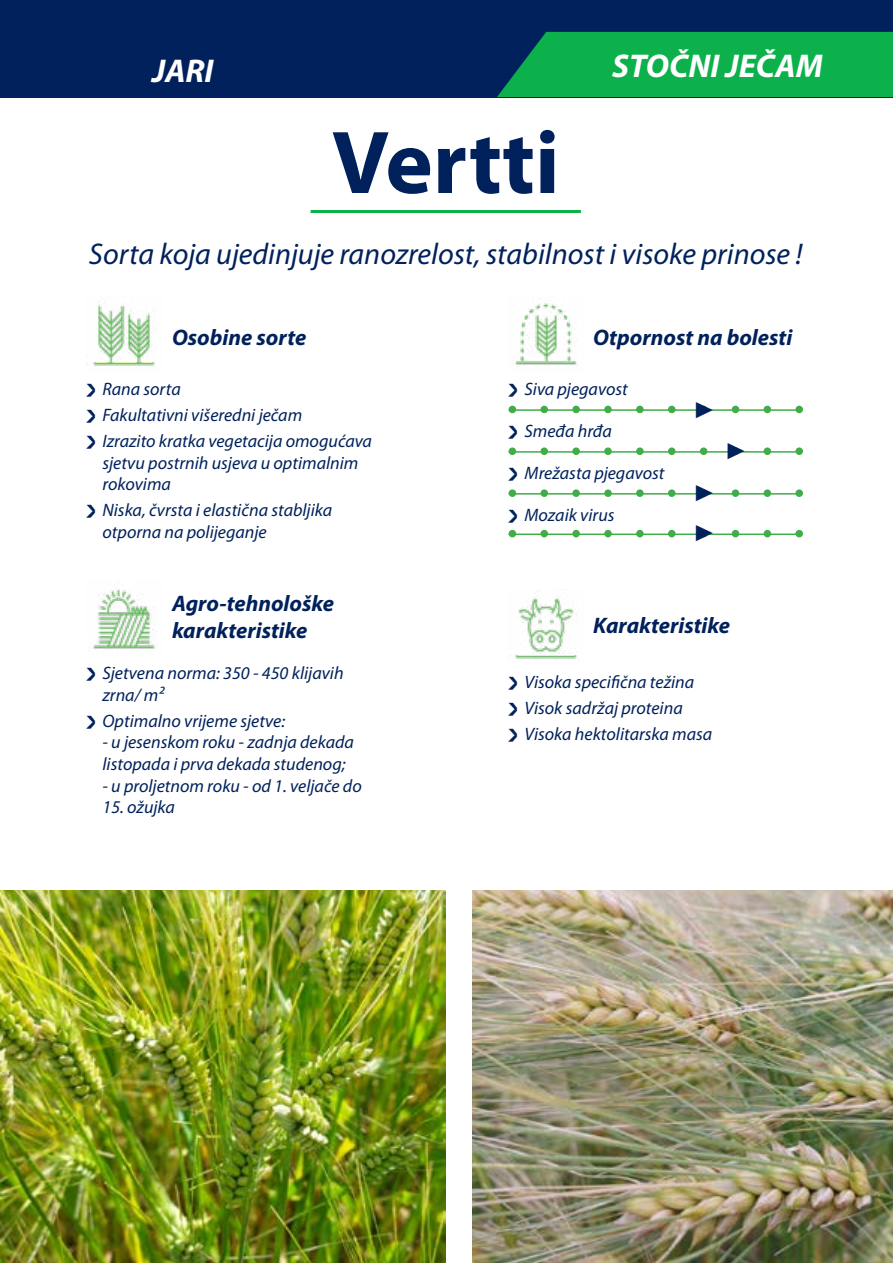
<style>
.page{position:relative;width:893px;height:1263px;background:#fff}
.page>*{position:absolute;margin:0;border:0;box-sizing:border-box;transform-origin:0 0}
.t1{font:700 90px "Myriad Pro";color:#00215b}
.t2{font:34.5px/40.5px "Minion Pro";color:#00215b}
.t3{font:italic 700 33px "Myriad Pro";color:#fff}
.t4{font:italic 30px "Myriad Pro";color:#00215b}
.t5{font:italic 700 22.5px/27px "Myriad Pro";color:#00215b}
.t6{font:italic 18px/21.6px "Myriad Pro";color:#00215b}
</style>
<div class="page">
<img style="left:472px;top:891px;width:421px;height:372px">
<img style="left:0;top:891px;width:446px;height:372px">
<img style="left:515px;top:303px;width:62px;height:62px">
<hr style="left:509px;top:533px;width:290px;height:2px;background:#41ad49">
<div style="left:509px;top:530px;width:7px;height:7px;background:#41ad49;border-radius:50%"></div>
<div style="left:572px;top:530px;width:8px;height:7px;background:#41ad49;border-radius:50%"></div>
<div style="left:604px;top:530px;width:8px;height:7px;background:#41ad49;border-radius:50%"></div>
<div style="left:700px;top:530px;width:7px;height:7px;background:#41ad49;border-radius:50%"></div>
<div style="left:540px;top:530px;width:8px;height:7px;background:#41ad49;border-radius:50%"></div>
<div style="left:636px;top:530px;width:8px;height:7px;background:#41ad49;border-radius:50%"></div>
<div style="left:668px;top:530px;width:7px;height:7px;background:#41ad49;border-radius:50%"></div>
<div style="left:732px;top:530px;width:7px;height:7px;background:#41ad49;border-radius:50%"></div>
<div style="left:764px;top:530px;width:7px;height:7px;background:#41ad49;border-radius:50%"></div>
<div style="left:795px;top:530px;width:8px;height:7px;background:#41ad49;border-radius:50%"></div>
<hr style="left:509px;top:493px;width:290px;height:2px;background:#41ad49">
<div style="left:509px;top:489px;width:7px;height:8px;background:#41ad49;border-radius:50%"></div>
<div style="left:572px;top:489px;width:8px;height:8px;background:#41ad49;border-radius:50%"></div>
<div style="left:604px;top:489px;width:8px;height:8px;background:#41ad49;border-radius:50%"></div>
<div style="left:700px;top:489px;width:7px;height:8px;background:#41ad49;border-radius:50%"></div>
<div style="left:540px;top:489px;width:8px;height:8px;background:#41ad49;border-radius:50%"></div>
<div style="left:636px;top:489px;width:8px;height:8px;background:#41ad49;border-radius:50%"></div>
<div style="left:668px;top:489px;width:7px;height:8px;background:#41ad49;border-radius:50%"></div>
<div style="left:732px;top:489px;width:7px;height:8px;background:#41ad49;border-radius:50%"></div>
<div style="left:764px;top:489px;width:7px;height:8px;background:#41ad49;border-radius:50%"></div>
<div style="left:795px;top:489px;width:8px;height:8px;background:#41ad49;border-radius:50%"></div>
<hr style="left:509px;top:451px;width:290px;height:2px;background:#41ad49">
<div style="left:509px;top:447px;width:7px;height:8px;background:#41ad49;border-radius:50%"></div>
<div style="left:572px;top:447px;width:8px;height:8px;background:#41ad49;border-radius:50%"></div>
<div style="left:604px;top:447px;width:8px;height:8px;background:#41ad49;border-radius:50%"></div>
<div style="left:700px;top:447px;width:7px;height:8px;background:#41ad49;border-radius:50%"></div>
<div style="left:540px;top:447px;width:8px;height:8px;background:#41ad49;border-radius:50%"></div>
<div style="left:636px;top:447px;width:8px;height:8px;background:#41ad49;border-radius:50%"></div>
<div style="left:668px;top:447px;width:7px;height:8px;background:#41ad49;border-radius:50%"></div>
<div style="left:732px;top:447px;width:7px;height:8px;background:#41ad49;border-radius:50%"></div>
<div style="left:764px;top:447px;width:7px;height:8px;background:#41ad49;border-radius:50%"></div>
<div style="left:795px;top:447px;width:8px;height:8px;background:#41ad49;border-radius:50%"></div>
<hr style="left:509px;top:409px;width:290px;height:2px;background:#41ad49">
<div style="left:509px;top:406px;width:7px;height:7px;background:#41ad49;border-radius:50%"></div>
<div style="left:572px;top:406px;width:8px;height:7px;background:#41ad49;border-radius:50%"></div>
<div style="left:604px;top:406px;width:8px;height:7px;background:#41ad49;border-radius:50%"></div>
<div style="left:700px;top:406px;width:7px;height:7px;background:#41ad49;border-radius:50%"></div>
<div style="left:540px;top:406px;width:8px;height:7px;background:#41ad49;border-radius:50%"></div>
<div style="left:636px;top:406px;width:8px;height:7px;background:#41ad49;border-radius:50%"></div>
<div style="left:668px;top:406px;width:7px;height:7px;background:#41ad49;border-radius:50%"></div>
<div style="left:732px;top:406px;width:7px;height:7px;background:#41ad49;border-radius:50%"></div>
<div style="left:764px;top:406px;width:7px;height:7px;background:#41ad49;border-radius:50%"></div>
<div style="left:795px;top:406px;width:8px;height:7px;background:#41ad49;border-radius:50%"></div>
<img style="left:514px;top:592px;width:64px;height:68px">
<div style="left:0;top:0;width:893px;height:97px;background:#00215b"></div>
<div style="left:497px;top:32px;width:396px;height:65px;background:#0db14b"></div>
<hr style="left:311px;top:210px;width:270px;height:3px;background:#0db14b">
<img style="left:93px;top:589px;width:63px;height:62px">
<img style="left:92px;top:302px;width:65px;height:65px">
<h3 class="t3" style="left:152px;top:50px;width:63px">JARI</h3>
<h1 class="t1" style="left:332px;top:104px;width:229px">Vertti</h1>
<h3 class="t3" style="left:612px;top:44px;width:212px">STOČNI JEČAM</h3>
<h3 class="t4" style="left:89px;top:235px;width:715px">Sorta koja ujedinjuje ranozrelost, stabilnost i visoke prinose !</h3>
<p class="t5" style="left:172px;top:323px;width:136px">Osobine sorte</p>
<p class="t6" style="left:102px;top:376px;width:271px;line-height:25.8px">Rana sorta<br>Fakultativni višeredni ječam<br>Izrazito kratka vegetacija omogućava</p>
<p class="t6" style="left:102px;top:451px;width:257px">sjetvu postrnih usjeva u optimalnim rokovima</p>
<p class="t6" style="left:102px;top:499px;width:231px">Niska, čvrsta i elastična stabljika otporna na polijeganje</p>
<p class="t5" style="left:172px;top:589px;width:164px">Agro-tehnološke karakteristike</p>
<p class="t6" style="left:102px;top:662px;width:243px">Sjetvena norma: 350 - 450 klijavih zrna/ m²</p>
<p class="t6" style="left:102px;top:709px;width:184px">Optimalno vrijeme sjetve:</p>
<p class="t6" style="left:102px;top:731px;width:253px">- u jesenskom roku - zadnja dekada listopada i prva dekada studenog;</p>
<p class="t6" style="left:102px;top:774px;width:261px">- u proljetnom roku - od 1. veljače do</p>
<p class="t6" style="left:102px;top:796px;width:74px">15. ožujka</p>
<p class="t5" style="left:593px;top:323px;width:201px">Otpornost na bolesti</p>
<p class="t6" style="left:524px;top:378px;width:105px">Siva pjegavost</p>
<p class="t6" style="left:524px;top:420px;width:89px">Smeđa hrđa</p>
<p class="t6" style="left:524px;top:462px;width:142px">Mrežasta pjegavost</p>
<p class="t6" style="left:524px;top:503px;width:91px">Mozaik virus</p>
<h2 class="t2" style="left:693px;top:388px;width:22px">▶</h2>
<h2 class="t2" style="left:693px;top:471px;width:22px">▶ ▶</h2>
<h2 class="t2" style="left:725px;top:429px;width:22px">▶</h2>
<p class="t5" style="left:593px;top:611px;width:138px">Karakteristike</p>
<p class="t6" style="left:524px;top:669px;width:189px;line-height:25.8px">Visoka specifična težina<br>Visok sadržaj proteina<br>Visoka hektolitarska masa</p>
</div>
